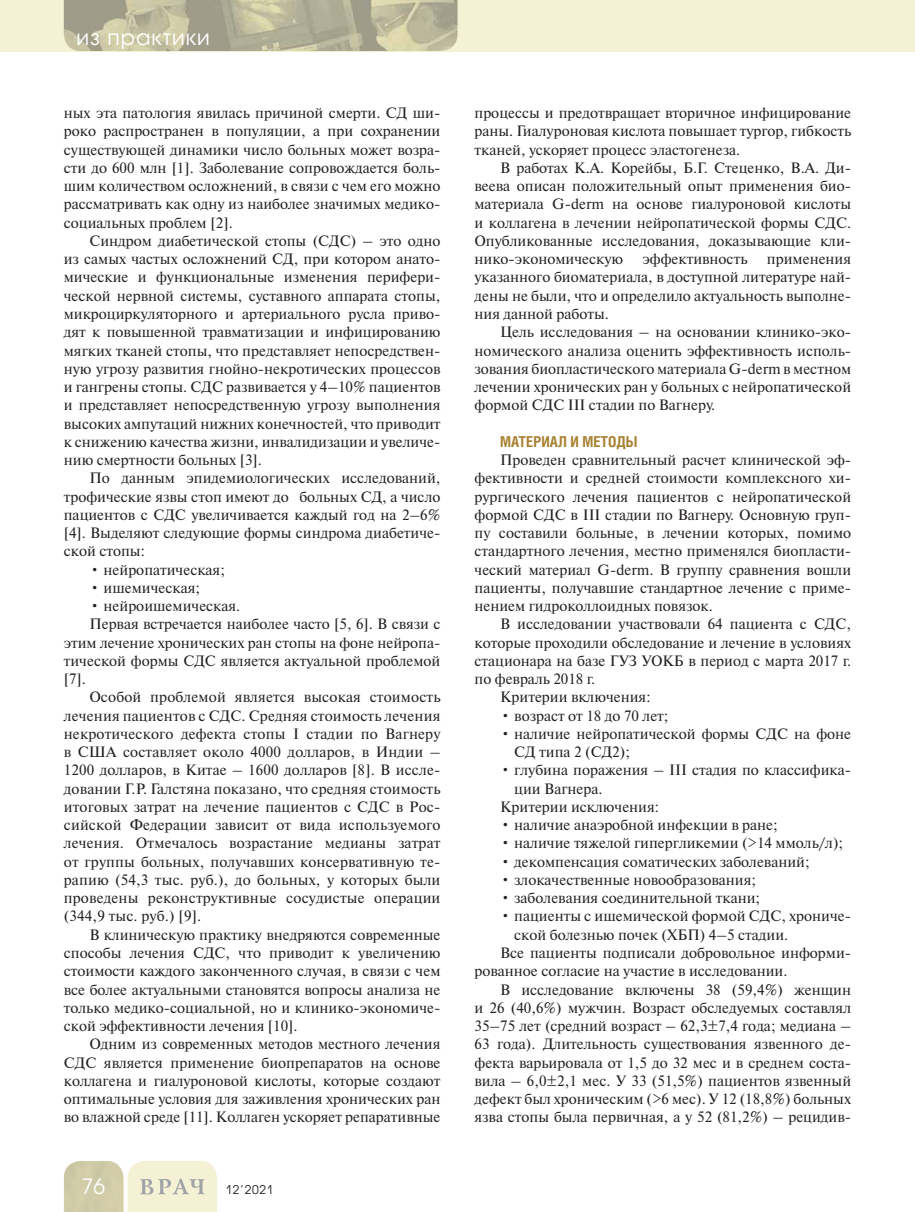
<style>
.page{position:relative;width:915px;height:1212px;background:#fff}
.page>*{position:absolute;margin:0;border:0;box-sizing:border-box;transform-origin:0 0}
.t1{font:21px "Avant Garde Gothic C";letter-spacing:.05em;color:#fff}
.t2{font:15px/18.3px "Newton C";color:#231f20;text-align:justify}
.t3{font:700 15px "Helios Cond C";color:#a78131}
.t4{font:12px "Avant Garde Gothic C";letter-spacing:.05em;color:#231f20}
</style>
<div class="page">
<div style="left:0;top:0;width:914px;height:51px;background:#f5f1d5"></div>
<svg style="left:64px;top:1161px;width:153px;height:51px;background:#e3e0c3"></svg>
<img style="left:64px;top:0;width:393px;height:51px">
<h1 class="t1" style="left:77px;top:27px;width:135px">из практики</h1>
<p class="t2" style="left:64px;top:105px;width:378px">ных эта патология явилась причиной смерти. СД ши&shy;роко распространен в популяции, а при сохранении существующей динамики число больных может возра&shy;сти до 600 млн [1]. Заболевание сопровождается боль&shy;шим количеством осложнений, в связи с чем его можно рассматривать как одну из наиболее значимых медико&shy;социальных проблем [2].</p>
<p class="t2" style="left:64px;top:233px;width:378px;text-indent:26px">Синдром диабетической стопы (СДС) – это одно из самых частых осложнений СД, при котором анато&shy;мические и функциональные изменения перифери&shy;ческой нервной системы, суставного аппарата стопы, микроциркуляторного и артериального русла приво&shy;дят к повышенной травматизации и инфицированию мягких тканей стопы, что представляет непосредствен&shy;ную угрозу развития гнойно-некротических процессов и гангрены стопы. СДС развивается у 4–10% пациентов и представляет непосредственную угрозу выполнения высоких ампутаций нижних конечностей, что приводит к снижению качества жизни, инвалидизации и увеличе&shy;нию смертности больных [3].</p>
<p class="t2" style="left:64px;top:470px;width:378px;text-indent:26px">По данным эпидемиологических исследований, трофические язвы стоп имеют до больных СД, а число пациентов с СДС увеличивается каждый год на 2–6% [4]. Выделяют следующие формы синдрома диабетиче&shy;ской стопы:</p>
<p class="t2" style="left:89px;top:562px;width:137px">• нейропатическая;</p>
<p class="t2" style="left:89px;top:580px;width:112px">• ишемическая;</p>
<p class="t2" style="left:89px;top:598px;width:152px">• нейроишемическая.</p>
<p class="t2" style="left:89px;top:617px;width:352px">Первая встречается наиболее часто [5, 6]. В связи с</p>
<p class="t2" style="left:64px;top:635px;width:378px">этим лечение хронических ран стопы на фоне нейропа-</p>
<p class="t2" style="left:64px;top:653px;width:378px">тической формы СДС является актуальной проблемой</p>
<p class="t2" style="left:64px;top:671px;width:24px">[7].</p>
<p class="t2" style="left:89px;top:690px;width:352px">Особой проблемой является высокая стоимость</p>
<p class="t2" style="left:64px;top:708px;width:378px">лечения пациентов с СДС. Средняя стоимость лечения</p>
<p class="t2" style="left:64px;top:726px;width:378px">некротического дефекта стопы I стадии по Вагнеру</p>
<p class="t2" style="left:64px;top:744px;width:378px">в США составляет около 4000 долларов, в Индии –</p>
<p class="t2" style="left:64px;top:763px;width:378px">1200 долларов, в Китае – 1600 долларов [8]. В иссле-</p>
<p class="t2" style="left:64px;top:781px;width:378px">довании Г.Р. Галстяна показано, что средняя стоимость</p>
<p class="t2" style="left:64px;top:799px;width:378px">итоговых затрат на лечение пациентов с СДС в Рос-</p>
<p class="t2" style="left:64px;top:817px;width:378px">сийской Федерации зависит от вида используемого</p>
<p class="t2" style="left:64px;top:836px;width:378px">лечения. Отмечалось возрастание медианы затрат</p>
<p class="t2" style="left:64px;top:854px;width:378px">от группы больных, получавших консервативную те-</p>
<p class="t2" style="left:64px;top:872px;width:378px">рапию (54,3 тыс. руб.), до больных, у которых были</p>
<p class="t2" style="left:64px;top:890px;width:378px">проведены реконструктивные сосудистые операции</p>
<p class="t2" style="left:64px;top:909px;width:139px">(344,9 тыс. руб.) [9].</p>
<p class="t2" style="left:89px;top:927px;width:352px">В клиническую практику внедряются современные</p>
<p class="t2" style="left:64px;top:945px;width:378px">способы лечения СДС, что приводит к увеличению</p>
<p class="t2" style="left:64px;top:963px;width:378px">стоимости каждого законченного случая, в связи с чем</p>
<p class="t2" style="left:64px;top:982px;width:378px">все более актуальными становятся вопросы анализа не</p>
<p class="t2" style="left:64px;top:1000px;width:378px">только медико-социальной, но и клинико-экономиче-</p>
<p class="t2" style="left:64px;top:1018px;width:235px">ской эффективности лечения [10].</p>
<p class="t2" style="left:89px;top:1036px;width:352px">Одним из современных методов местного лечения</p>
<p class="t2" style="left:64px;top:1055px;width:378px">СДС является применение биопрепаратов на основе</p>
<p class="t2" style="left:64px;top:1073px;width:378px">коллагена и гиалуроновой кислоты, которые создают</p>
<p class="t2" style="left:64px;top:1091px;width:378px">оптимальные условия для заживления хронических ран</p>
<p class="t2" style="left:64px;top:1109px;width:378px">во влажной среде [11]. Коллаген ускоряет репаративные</p>
<h1 class="t1" style="left:82px;top:1177px;width:25px">76</h1>
<p class="t4" style="left:225px;top:1184px;width:49px">12’2021</p>
<p class="t2" style="left:474px;top:105px;width:378px">процессы и предотвращает вторичное инфицирование раны. Гиалуроновая кислота повышает тургор, гибкость тканей, ускоряет процесс эластогенеза.</p>
<p class="t2" style="left:474px;top:160px;width:378px;text-indent:26px">В работах К.А. Корейбы, Б.Г. Стеценко, В.А. Ди&shy;веева описан положительный опыт применения био&shy;материала G-derm на основе гиалуроновой кислоты и коллагена в лечении нейропатической формы СДС.<br>Опубликованные исследования, доказывающие кли&shy;нико-экономическую</p>
<p class="t2" style="left:642px;top:251px;width:106px">эффективность</p>
<p class="t2" style="left:474px;top:251px;width:378px;text-indent:292px">применения указанного биоматериала, в доступной литературе най&shy;дены не были, что и определило актуальность выполне&shy;ния данной работы.</p>
<p class="t2" style="left:474px;top:324px;width:378px;text-indent:26px">Цель исследования – на основании клинико-эко&shy;номического анализа оценить эффективность исполь&shy;зования биопластического материала G-derm в местном лечении хронических ран у больных с нейропатической формой СДС III стадии по Вагнеру.</p>
<p class="t3" style="left:500px;top:436px;width:139px">МАТЕРИАЛ И МЕТОДЫ</p>
<p class="t2" style="left:474px;top:452px;width:378px;text-indent:26px">Проведен сравнительный расчет клинической эф&shy;фективности и средней стоимости комплексного хи&shy;рургического лечения пациентов с нейропатической формой СДС в III стадии по Вагнеру. Основную груп&shy;пу составили больные, в лечении которых, помимо стандартного лечения, местно применялся биопласти&shy;ческий материал G-derm. В группу сравнения вошли пациенты, получавшие стандартное лечение с приме&shy;нением гидроколлоидных повязок.</p>
<p class="t2" style="left:500px;top:617px;width:352px">В исследовании участвовали 64 пациента с СДС,</p>
<p class="t2" style="left:474px;top:635px;width:378px">которые проходили обследование и лечение в условиях</p>
<p class="t2" style="left:474px;top:653px;width:378px">стационара на базе ГУЗ УОКБ в период с марта 2017 г.</p>
<p class="t2" style="left:474px;top:671px;width:122px">по февраль 2018 г.</p>
<p class="t2" style="left:500px;top:690px;width:152px">Критерии включения:</p>
<p class="t2" style="left:500px;top:708px;width:170px">• возраст от 18 до 70 лет;</p>
<p class="t2" style="left:514px;top:726px;width:338px;text-indent:-14px">• наличие нейропатической формы СДС на фоне<br>СД типа 2 (СД2);</p>
<p class="t2" style="left:500px;top:763px;width:352px">• глубина поражения – III стадия по классифика-</p>
<p class="t2" style="left:514px;top:781px;width:90px">ции Вагнера.</p>
<p class="t2" style="left:500px;top:799px;width:160px">Критерии исключения:</p>
<p class="t2" style="left:500px;top:817px;width:279px">• наличие анаэробной инфекции в ране;</p>
<p class="t2" style="left:500px;top:836px;width:344px">• наличие тяжелой гипергликемии (&gt;14 ммоль/л);</p>
<p class="t2" style="left:500px;top:854px;width:311px">• декомпенсация соматических заболеваний;</p>
<p class="t2" style="left:500px;top:872px;width:257px">• злокачественные новообразования;</p>
<p class="t2" style="left:500px;top:890px;width:261px">• заболевания соединительной ткани;</p>
<p class="t2" style="left:500px;top:909px;width:352px">• пациенты с ишемической формой СДС, хрониче-</p>
<p class="t2" style="left:514px;top:927px;width:275px">ской болезнью почек (ХБП) 4–5 стадии.</p>
<p class="t2" style="left:500px;top:945px;width:352px">Все пациенты подписали добровольное информи-</p>
<p class="t2" style="left:474px;top:963px;width:314px">рованное согласие на участие в исследовании.</p>
<p class="t2" style="left:500px;top:982px;width:352px">В исследование включены 38 (59,4%) женщин</p>
<p class="t2" style="left:474px;top:1000px;width:378px">и 26 (40,6%) мужчин. Возраст обследуемых составлял</p>
<p class="t2" style="left:474px;top:1018px;width:378px">35–75 лет (средний возраст – 62,3±7,4 года; медиана –</p>
<p class="t2" style="left:474px;top:1036px;width:378px">63 года). Длительность существования язвенного де-</p>
<p class="t2" style="left:474px;top:1055px;width:378px">фекта варьировала от 1,5 до 32 мес и в среднем соста-</p>
<p class="t2" style="left:474px;top:1073px;width:378px">вила – 6,0±2,1 мес. У 33 (51,5%) пациентов язвенный</p>
<p class="t2" style="left:474px;top:1091px;width:378px">дефект был хроническим (&gt;6 мес). У 12 (18,8%) больных</p>
<p class="t2" style="left:474px;top:1109px;width:378px">язва стопы была первичная, а у 52 (81,2%) – рецидив-</p>
</div>
